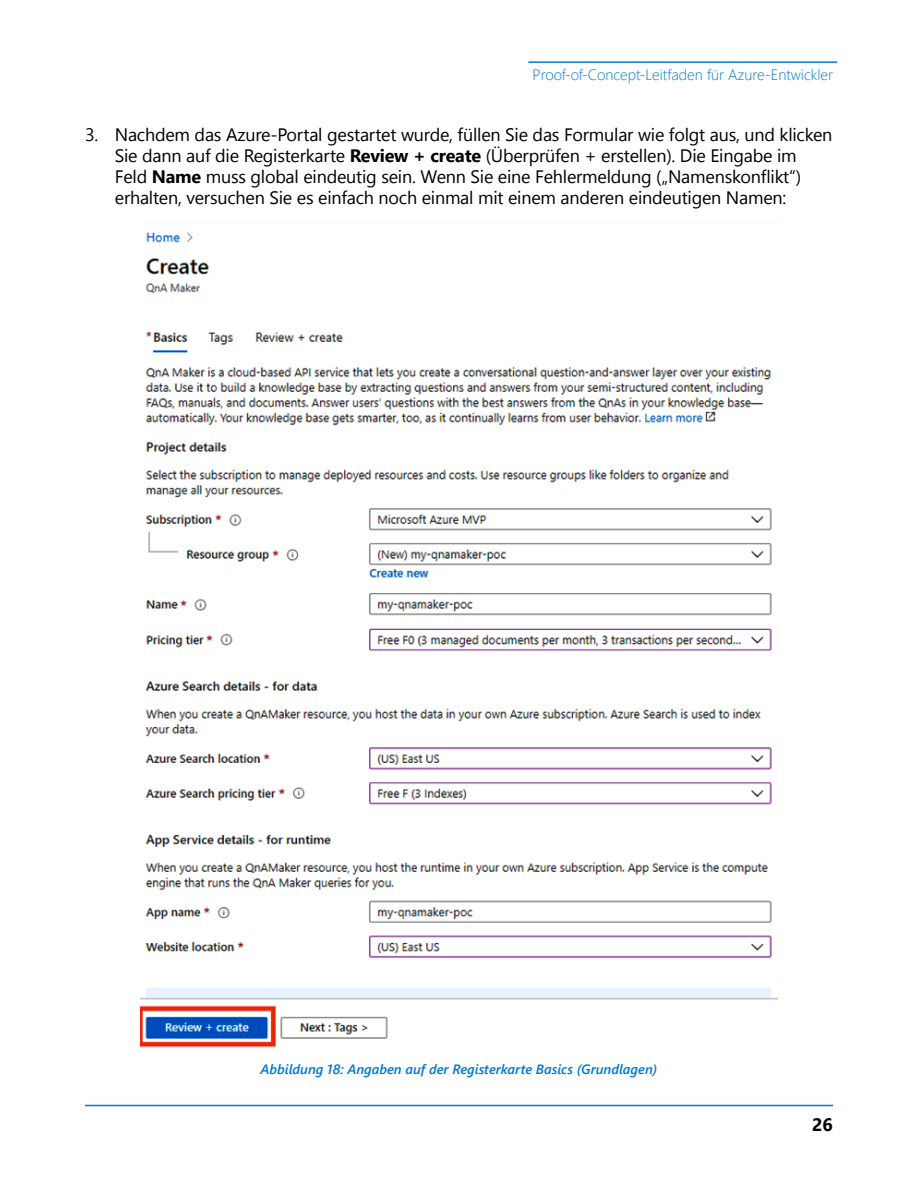
<style>
.page{position:relative;width:918px;height:1188px;background:#fff}
.page>*{position:absolute;margin:0;border:0;box-sizing:border-box;transform-origin:0 0}
.t1{font:18px/21px "Segoe UI";letter-spacing:-.01em;color:#000}
.t2{font:700 18px "Segoe UI";color:#000}
.t3{font:300 15px "Segoe UI";color:#0078d4}
.Figure_Caption{font:italic 600 13.5px "Segoe UI";color:#0078d4}
.s1{font-weight:700}
</style>
<div class="page">
<hr style="left:528px;top:61px;width:309px;height:2px;background:#0078d4">
<hr style="left:85px;top:1105px;width:748px;height:1px;background:#0078d4">
<img style="left:140px;top:232px;width:638px;height:816px">
<p class="t3" style="left:533px;top:60px;width:302px">Proof-of-Concept-Leitfaden für Azure-Entwickler</p>
<p class="t1" style="left:115px;top:123px;width:719px;text-indent:-30px">3. Nachdem das Azure-Portal gestartet wurde, füllen Sie das Formular wie folgt aus, und klicken Sie dann auf die Registerkarte <span class="s1">Review + create</span> (Überprüfen + erstellen). Die Eingabe im Feld <span class="s1">Name</span> muss global eindeutig sein. Wenn Sie eine Fehlermeldung („Namenskonflikt“) erhalten, versuchen Sie es einfach noch einmal mit einem anderen eindeutigen Namen:</p>
<p class="Figure_Caption" style="left:261px;top:1056px;width:398px">Abbildung 18: Angaben auf der Registerkarte Basics (Grundlagen)</p>
<p class="t2" style="left:812px;top:1107px;width:22px">26</p>
</div>
